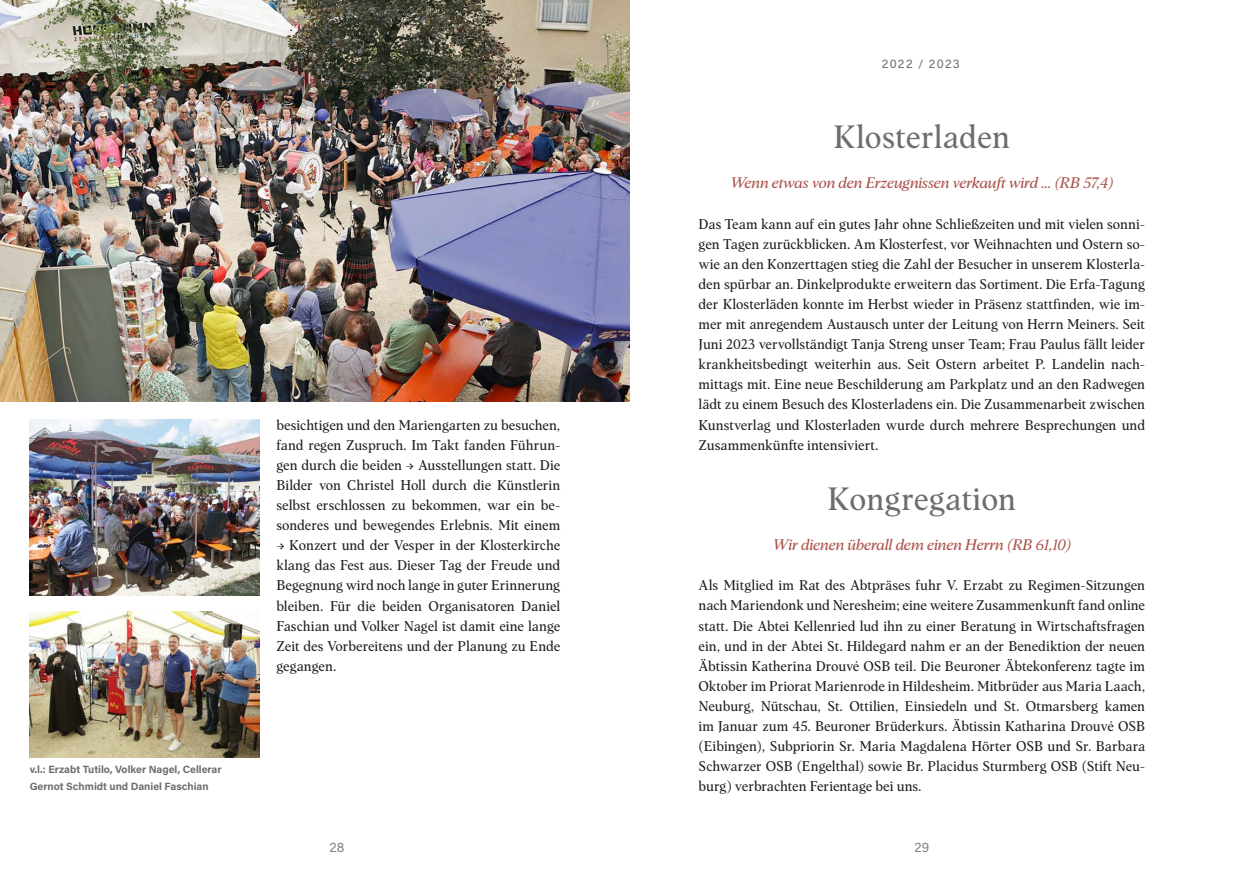
<style>
.page{position:relative;width:1259px;height:893px;background:#fff}
.page>*{position:absolute;margin:0;border:0;box-sizing:border-box;transform-origin:0 0}
.t1{font:31.5px "Albra Text";color:#6c6d70}
.t2{font:italic 15px "Albra Text";color:#aa524a}
.t3{font:13.8px/20.1px "Albra Text";letter-spacing:-.01em;color:#231f20;text-align:justify}
.t4{font:13.8px "Acumin Pro";color:#808285}
.t5{font:12px "Acumin Pro";letter-spacing:.1em;color:#6c6d70}
.t6{font:700 10.5px/16.5px "Acumin Pro";color:#6c6d70}
</style>
<div class="page">
<img style="left:30px;top:612px;width:229px;height:146px">
<img style="left:0;top:0;width:629px;height:401px">
<img style="left:30px;top:419px;width:229px;height:176px">
<p class="t6" style="left:30px;top:761px;width:193px">v.l.: Erzabt Tutilo, Volker Nagel, Cellerar<br>Gernot Schmidt und Daniel Faschian</p>
<p class="t3" style="left:276px;top:414px;width:285px">besichtigen und den Mariengarten zu besuchen, fand regen Zuspruch. Im Takt fanden Führun&shy;gen durch die beiden → Ausstellungen statt. Die Bilder von Christel Holl durch die Künstlerin selbst erschlossen zu bekommen, war ein be&shy;sonderes und bewegendes Erlebnis. Mit einem</p>
<p class="t3" style="left:276px;top:534px;width:285px">→ Konzert und der Vesper in der Klosterkirche klang das Fest aus. Dieser Tag der Freude und Begegnung wird noch lange in guter Erinnerung bleiben. Für die beiden Organisatoren Daniel Faschian und Volker Nagel ist damit eine lange Zeit des Vorbereitens und der Planung zu Ende gegangen.</p>
<p class="t5" style="left:882px;top:55px;width:80px">2022 / 2023</p>
<h1 class="t1" style="left:833px;top:114px;width:178px">Klosterladen</h1>
<p class="t2" style="left:730px;top:172px;width:385px">Wenn etwas von den Erzeugnissen verkauft wird … (RB 57,4)</p>
<p class="t3" style="left:698px;top:213px;width:448px">Das Team kann auf ein gutes Jahr ohne Schließzeiten und mit vielen sonni&shy;gen Tagen zurückblicken. Am Klosterfest, vor Weihnachten und Ostern so&shy;wie an den Konzerttagen stieg die Zahl der Besucher in unserem Klosterla&shy;den spürbar an. Dinkelprodukte erweitern das Sortiment. Die Erfa-Tagung der Klosterläden konnte im Herbst wieder in Präsenz stattfinden, wie im&shy;mer mit anregendem Austausch unter der Leitung von Herrn Meiners. Seit Juni 2023 vervollständigt Tanja Streng unser Team; Frau Paulus fällt leider krankheitsbedingt weiterhin aus. Seit Ostern arbeitet P. Landelin nach&shy;mittags mit. Eine neue Beschilderung am Parkplatz und an den Radwegen lädt zu einem Besuch des Klosterladens ein. Die Zusammenarbeit zwischen Kunstverlag und Klosterladen wurde durch mehrere Besprechungen und Zusammenkünfte intensiviert.</p>
<h1 class="t1" style="left:827px;top:476px;width:190px">Kongregation</h1>
<p class="t2" style="left:773px;top:534px;width:300px">Wir dienen überall dem einen Herrn (RB 61,10)</p>
<p class="t3" style="left:698px;top:574px;width:448px">Als Mitglied im Rat des Abtpräses fuhr V. Erzabt zu Regimen-Sitzungen nach Mariendonk und Neresheim; eine weitere Zusammenkunft fand online statt. Die Abtei Kellenried lud ihn zu einer Beratung in Wirtschaftsfragen ein, und in der Abtei St. Hildegard nahm er an der Benediktion der neuen Äbtissin Katherina Drouvé OSB teil. Die Beuroner Äbtekonferenz tagte im Oktober im Priorat Marienrode in Hildesheim. Mitbrüder aus Maria Laach, Neuburg, Nütschau, St. Ottilien, Einsiedeln und St. Otmarsberg kamen im Januar zum 45. Beuroner Brüderkurs. Äbtissin Katharina Drouvé OSB (Eibingen), Subpriorin Sr. Maria Magdalena Hörter OSB und Sr. Barbara Schwarzer OSB (Engelthal) sowie Br. Placidus Sturmberg OSB (Stift Neu&shy;burg) verbrachten Ferientage bei uns.</p>
<p class="t4" style="left:330px;top:837px;width:16px">28</p>
<p class="t4" style="left:914px;top:837px;width:16px">29</p>
</div>
